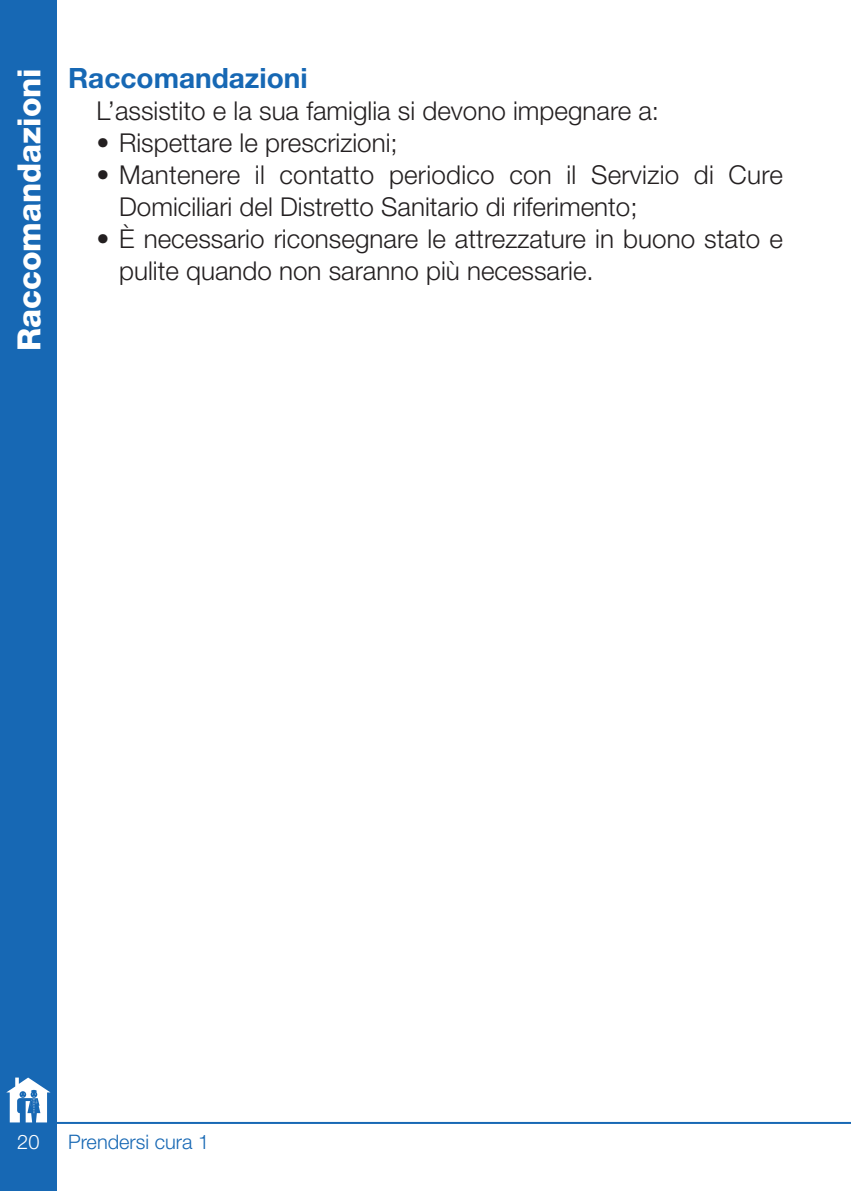
<style>
.page{position:relative;width:851px;height:1191px;background:#fff}
.page>*{position:absolute;margin:0;border:0;box-sizing:border-box;transform-origin:0 0}
.t1{font:800 32px "Helvetica Neue LT Std";color:#fff}
.t2{font:700 28px "Helvetica Neue LT Std";color:#1768b4}
.t3{font:300 26px/32px "Helvetica Neue LT Std";color:#231f20}
.t4{font:300 20px "Helvetica Neue LT Std";color:#1768b4}
.t5{font:300 20px "Helvetica Neue LT Std";color:#fff}
</style>
<div class="page">
<div style="left:0;top:0;width:57px;height:1191px;background:#1768b4"></div>
<svg style="left:6px;top:1077px;width:44px;height:45px"></svg>
<hr style="left:53px;top:1122px;width:797px;height:2px;background:#1768b4">
<p class="t1" style="left:18px;top:351px;width:285px;rotate:-90deg">Raccomandazioni</p>
<p class="t2" style="left:68px;top:68px;width:241px">Raccomandazioni</p>
<p class="t3" style="left:96px;top:97px;width:564px">L’assistito e la sua famiglia si devono impegnare a:</p>
<p class="t3" style="left:96px;top:129px;width:303px">• Rispettare le prescrizioni;</p>
<p class="t3" style="left:119px;top:161px;width:665px;text-indent:-23px">• Mantenere il contatto periodico con il Servizio di Cure<br>Domiciliari del Distretto Sanitario di riferimento;</p>
<p class="t3" style="left:119px;top:225px;width:665px;text-indent:-23px">• È necessario riconsegnare le attrezzature in buono stato e pulite quando non saranno più necessarie.</p>
<p class="t5" style="left:17px;top:1134px;width:24px">20</p>
<p class="t4" style="left:68px;top:1134px;width:143px">Prendersi cura 1</p>
</div>
